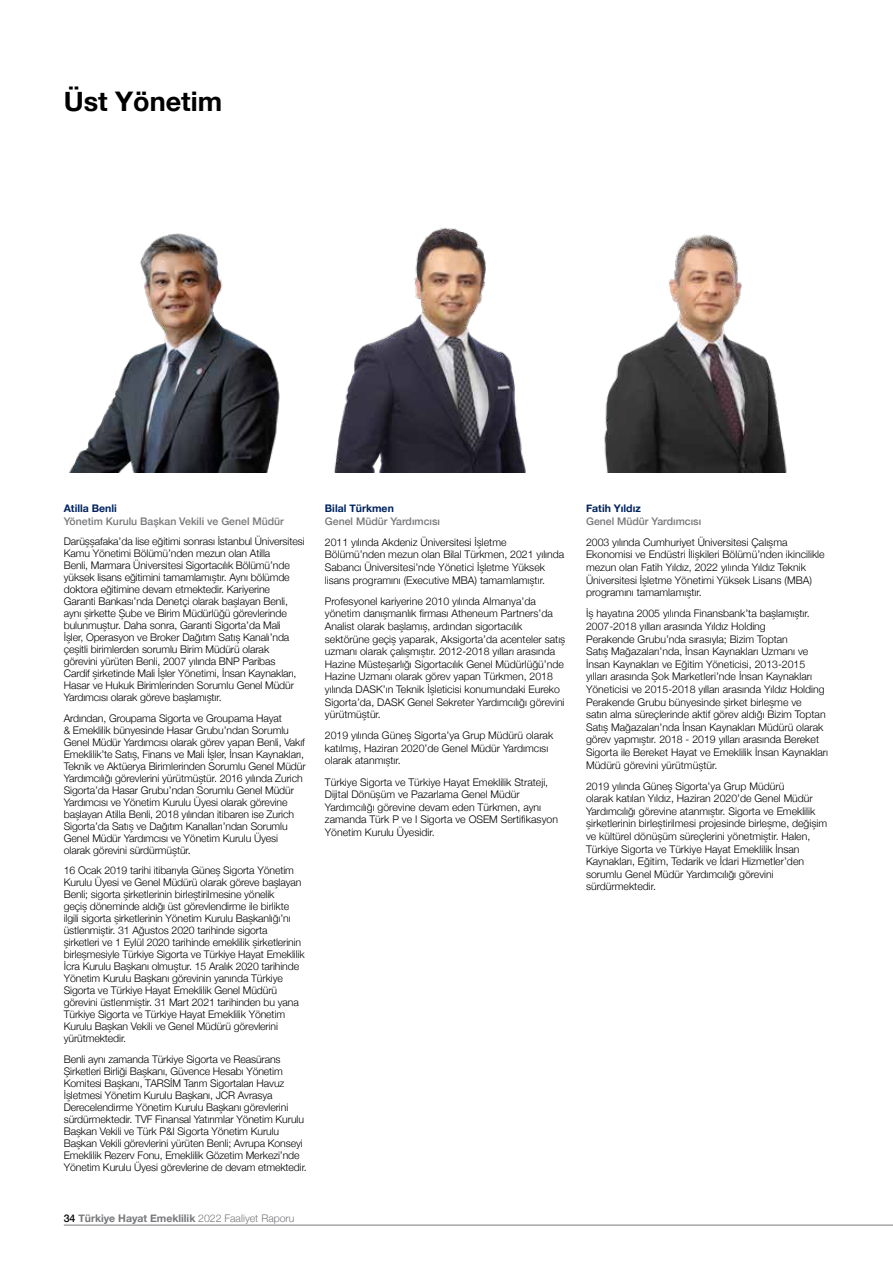
<style>
.page{position:relative;width:893px;height:1263px;background:#fff}
.page>*{position:absolute;margin:0;border:0;box-sizing:border-box;transform-origin:0 0}
.t1{font:700 27px "Helvetica Neue";color:#000}
.t2{font:300 10.5px/12px "Helvetica Neue";letter-spacing:-.01em;color:#000}
.t3{font:500 10.5px "Helvetica Neue";color:#77787b}
.t4{font:700 10.5px "Helvetica Neue";color:#77787b}
.t5{font:700 10.5px "Helvetica Neue";color:#002360}
.s1{font-weight:500;color:#000}
.s2{font-weight:300}
</style>
<div class="page">
<img style="left:69px;top:233px;width:211px;height:239px">
<img style="left:334px;top:227px;width:192px;height:245px">
<img style="left:604px;top:234px;width:183px;height:238px">
<hr style="left:64px;top:1225px;width:829px;height:1px;background:#77787b">
<h1 class="t1" style="left:64px;top:81px;width:160px">Üst Yönetim</h1>
<p class="t5" style="left:64px;top:500px;width:55px">Atilla Benli</p>
<p class="t3" style="left:64px;top:512px;width:222px">Yönetim Kurulu Başkan Vekili ve Genel Müdür</p>
<p class="t2" style="left:64px;top:535px;width:242px">Darüşşafaka’da lise eğitimi sonrası İstanbul Üniversitesi Kamu Yönetimi Bölümü’nden mezun olan Atilla<br>Benli, Marmara Üniversitesi Sigortacılık Bölümü’nde yüksek lisans eğitimini tamamlamıştır. Aynı bölümde doktora eğitimine devam etmektedir. Kariyerine Garanti Bankası’nda Denetçi olarak başlayan Benli, aynı şirkette Şube ve Birim Müdürlüğü görevlerinde bulunmuştur. Daha sonra, Garanti Sigorta’da Mali<br>İşler, Operasyon ve Broker Dağıtım Satış Kanalı’nda çeşitli birimlerden sorumlu Birim Müdürü olarak görevini yürüten Benli, 2007 yılında BNP Paribas<br>Cardif şirketinde Mali İşler Yönetimi, İnsan Kaynakları, Hasar ve Hukuk Birimlerinden Sorumlu Genel Müdür Yardımcısı olarak göreve başlamıştır.</p>
<p class="t2" style="left:64px;top:711px;width:243px">Ardından, Groupama Sigorta ve Groupama Hayat<br>&amp; Emeklilik bünyesinde Hasar Grubu’ndan Sorumlu Genel Müdür Yardımcısı olarak görev yapan Benli, Vakıf Emeklilik’te Satış, Finans ve Mali İşler, İnsan Kaynakları, Teknik ve Aktüerya Birimlerinden Sorumlu Genel Müdür Yardımcılığı görevlerini yürütmüştür. 2016 yılında Zurich Sigorta’da Hasar Grubu’ndan Sorumlu Genel Müdür Yardımcısı ve Yönetim Kurulu Üyesi olarak görevine başlayan Atilla Benli, 2018 yılından itibaren ise Zurich Sigorta’da Satış ve Dağıtım Kanalları’ndan Sorumlu Genel Müdür Yardımcısı ve Yönetim Kurulu Üyesi olarak görevini sürdürmüştür.</p>
<p class="t2" style="left:64px;top:864px;width:242px">16 Ocak 2019 tarihi itibarıyla Güneş Sigorta Yönetim Kurulu Üyesi ve Genel Müdürü olarak göreve başlayan Benli; sigorta şirketlerinin birleştirilmesine yönelik<br>geçiş döneminde aldığı üst görevlendirme ile birlikte ilgili sigorta şirketlerinin Yönetim Kurulu Başkanlığı’nı üstlenmiştir. 31 Ağustos 2020 tarihinde sigorta şirketleri ve 1 Eylül 2020 tarihinde emeklilik şirketlerinin birleşmesiyle Türkiye Sigorta ve Türkiye Hayat Emeklilik İcra Kurulu Başkanı olmuştur. 15 Aralık 2020 tarihinde Yönetim Kurulu Başkanı görevinin yanında Türkiye Sigorta ve Türkiye Hayat Emeklilik Genel Müdürü görevini üstlenmiştir. 31 Mart 2021 tarihinden bu yana Türkiye Sigorta ve Türkiye Hayat Emeklilik Yönetim Kurulu Başkan Vekili ve Genel Müdürü görevlerini yürütmektedir.</p>
<p class="t2" style="left:64px;top:1052px;width:245px">Benli aynı zamanda Türkiye Sigorta ve Reasürans Şirketleri Birliği Başkanı, Güvence Hesabı Yönetim Komitesi Başkanı, TARSİM Tarım Sigortaları Havuz İşletmesi Yönetim Kurulu Başkanı, JCR Avrasya Derecelendirme Yönetim Kurulu Başkanı görevlerini sürdürmektedir. TVF Finansal Yatırımlar Yönetim Kurulu Başkan Vekili ve Türk P&amp;I Sigorta Yönetim Kurulu Başkan Vekili görevlerini yürüten Benli; Avrupa Konseyi Emeklilik Rezerv Fonu, Emeklilik Gözetim Merkezi’nde Yönetim Kurulu Üyesi görevlerine de devam etmektedir.</p>
<p class="t4" style="left:64px;top:1210px;width:232px"><span class="s1">34</span> Türkiye Hayat Emeklilik <span class="s2">2022 Faaliyet Raporu</span></p>
<p class="t5" style="left:325px;top:500px;width:70px">Bilal Türkmen</p>
<p class="t3" style="left:325px;top:512px;width:117px">Genel Müdür Yardımcısı</p>
<p class="t2" style="left:325px;top:535px;width:241px;line-height:12.6px">2011 yılında Akdeniz Üniversitesi İşletme Bölümü’nden mezun olan Bilal Türkmen, 2021 yılında Sabancı Üniversitesi’nde Yönetici İşletme Yüksek lisans programını (Executive MBA) tamamlamıştır.</p>
<p class="t2" style="left:325px;top:594px;width:242px;line-height:12.6px">Profesyonel kariyerine 2010 yılında Almanya’da yönetim danışmanlık firması Atheneum Partners’da Analist olarak başlamış, ardından sigortacılık sektörüne geçiş yaparak, Aksigorta’da acenteler satış uzmanı olarak çalışmıştır. 2012-2018 yılları arasında Hazine Müsteşarlığı Sigortacılık Genel Müdürlüğü’nde Hazine Uzmanı olarak görev yapan Türkmen, 2018 yılında DASK’ın Teknik İşleticisi konumundaki Eureko Sigorta’da, DASK Genel Sekreter Yardımcılığı görevini yürütmüştür.</p>
<p class="t2" style="left:325px;top:728px;width:230px;line-height:12.6px">2019 yılında Güneş Sigorta’ya Grup Müdürü olarak katılmış, Haziran 2020’de Genel Müdür Yardımcısı olarak atanmıştır.</p>
<p class="t2" style="left:325px;top:775px;width:235px;line-height:12.6px">Türkiye Sigorta ve Türkiye Hayat Emeklilik Strateji, Dijital Dönüşüm ve Pazarlama Genel Müdür Yardımcılığı görevine devam eden Türkmen, aynı zamanda Türk P ve I Sigorta ve OSEM Sertifikasyon Yönetim Kurulu Üyesidir.</p>
<p class="t5" style="left:586px;top:500px;width:56px">Fatih Yıldız</p>
<p class="t3" style="left:586px;top:512px;width:117px">Genel Müdür Yardımcısı</p>
<p class="t2" style="left:586px;top:535px;width:240px;line-height:12.6px">2003 yılında Cumhuriyet Üniversitesi Çalışma Ekonomisi ve Endüstri İlişkileri Bölümü’nden ikincilikle mezun olan Fatih Yıldız, 2022 yılında Yıldız Teknik Üniversitesi İşletme Yönetimi Yüksek Lisans (MBA) programını tamamlamıştır.</p>
<p class="t2" style="left:586px;top:606px;width:244px;line-height:12.6px">İş hayatına 2005 yılında Finansbank’ta başlamıştır.<br>2007-2018 yılları arasında Yıldız Holding<br>Perakende Grubu’nda sırasıyla; Bizim Toptan<br>Satış Mağazaları’nda, İnsan Kaynakları Uzmanı ve İnsan Kaynakları ve Eğitim Yöneticisi, 2013-2015 yılları arasında Şok Marketleri’nde İnsan Kaynakları Yöneticisi ve 2015-2018 yılları arasında Yıldız Holding Perakende Grubu bünyesinde şirket birleşme ve<br>satın alma süreçlerinde aktif görev aldığı Bizim Toptan Satış Mağazaları’nda İnsan Kaynakları Müdürü olarak görev yapmıştır. 2018 - 2019 yılları arasında Bereket Sigorta ile Bereket Hayat ve Emeklilik İnsan Kaynakları Müdürü görevini yürütmüştür.</p>
<p class="t2" style="left:586px;top:779px;width:243px;line-height:12.6px">2019 yılında Güneş Sigorta’ya Grup Müdürü<br>olarak katılan Yıldız, Haziran 2020’de Genel Müdür Yardımcılığı görevine atanmıştır. Sigorta ve Emeklilik şirketlerinin birleştirilmesi projesinde birleşme, değişim ve kültürel dönüşüm süreçlerini yönetmiştir. Halen, Türkiye Sigorta ve Türkiye Hayat Emeklilik İnsan Kaynakları, Eğitim, Tedarik ve İdari Hizmetler’den sorumlu Genel Müdür Yardımcılığı görevini sürdürmektedir.</p>
</div>
